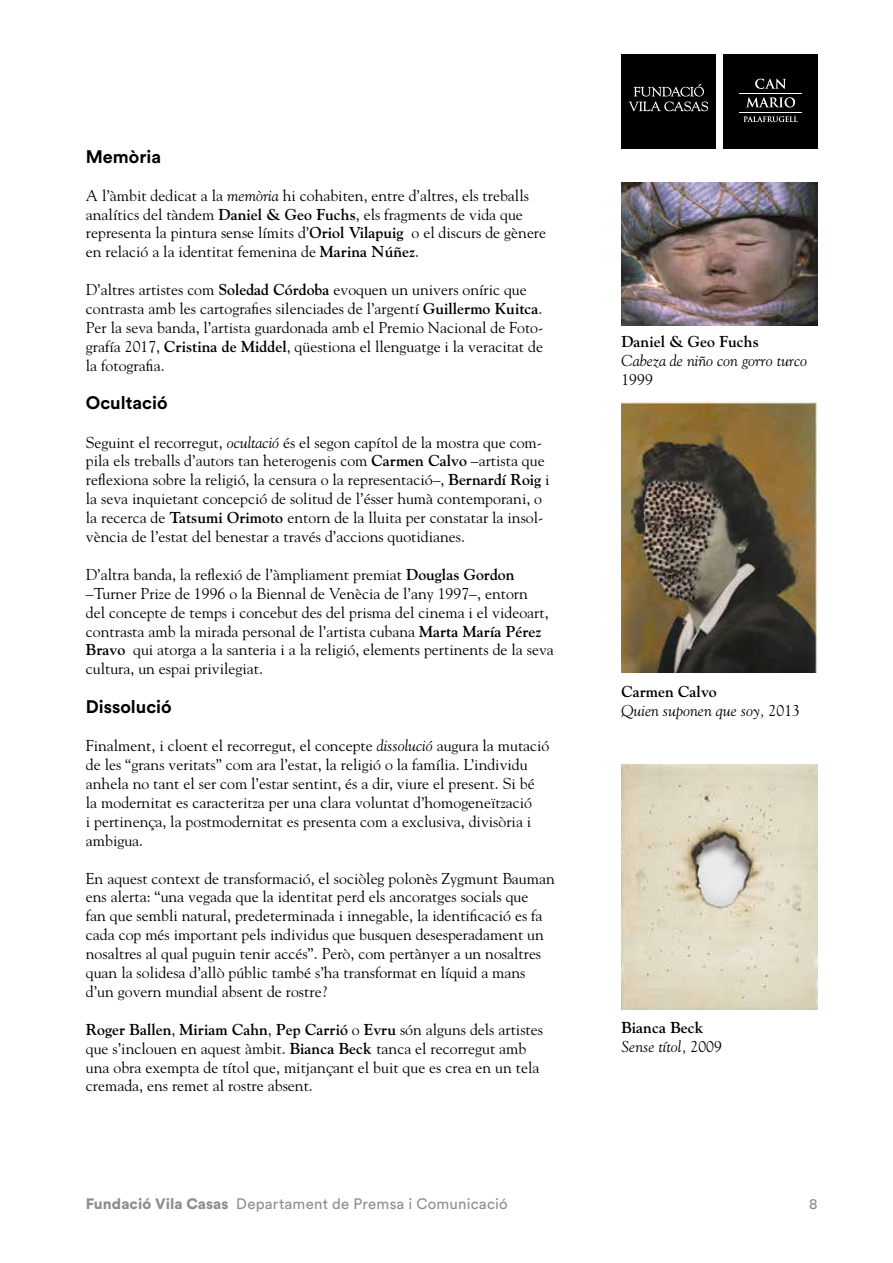
<style>
.page{position:relative;width:893px;height:1263px;background:#fff}
.page>*{position:absolute;margin:0;border:0;box-sizing:border-box;transform-origin:0 0}
.t1{font:700 18px "Circular Std";color:#000}
.t2{font:15.75px/18.9px "Goudy Std";color:#000}
.t3{font:italic 15.75px/18.9px "Goudy Std";color:#000}
.t4{font:700 15.75px "Goudy Std";color:#000}
.t5{font:15px "Circular Std";letter-spacing:.015em;color:#8e8e8e}
.s1{font-style:italic}
.s2{font-weight:700}
.s3{font-weight:700;font-style:normal}
.s4{font-style:normal}
.s5{font-weight:900}
</style>
<div class="page">
<div style="left:621px;top:54px;width:95px;height:94px;background:#000"></div>
<svg style="left:629px;top:84px;width:79px;height:27px"></svg>
<div style="left:723px;top:54px;width:95px;height:94px;background:#000"></div>
<hr style="left:739px;top:93px;width:63px;height:1px;background:#fff">
<hr style="left:739px;top:112px;width:63px;height:1px;background:#fff">
<svg style="left:755px;top:79px;width:31px;height:10px"></svg>
<svg style="left:746px;top:97px;width:49px;height:10px"></svg>
<svg style="left:743px;top:116px;width:55px;height:6px"></svg>
<img style="left:621px;top:182px;width:197px;height:143px">
<img style="left:621px;top:765px;width:197px;height:245px">
<img style="left:621px;top:401px;width:197px;height:272px">
<p class="t1" style="left:86px;top:145px;width:77px">Memòria</p>
<p class="t2" style="left:86px;top:185px;width:462px">A l’àmbit dedicat a la <span class="s1">memòria</span> hi cohabiten, entre d’altres, els treballs analítics del tàndem <span class="s2">Daniel &amp; Geo Fuchs</span>, els fragments de vida que representa la pintura sense límits d’<span class="s2">Oriol Vilapuig</span> o el discurs de gènere en relació a la identitat femenina de <span class="s2">Marina Núñez</span>.</p>
<p class="t2" style="left:86px;top:280px;width:459px">D’altres artistes com <span class="s2">Soledad Córdoba</span> evoquen un univers oníric que contrasta amb les cartografies silenciades de l’argentí <span class="s2">Guillermo Kuitca</span>.<br>Per la seva banda, l’artista guardonada amb el Premio Nacional de Foto&shy;grafía 2017, <span class="s2">Cristina de Middel</span>, qüestiona el llenguatge i la veracitat de la fotografia.</p>
<p class="t1" style="left:86px;top:391px;width:83px">Ocultació</p>
<p class="t2" style="left:86px;top:432px;width:465px">Seguint el recorregut, <span class="s1">ocultació</span> és el segon capítol de la mostra que com&shy;pila els treballs d’autors tan heterogenis com <span class="s2">Carmen Calvo</span> –artista que reflexiona sobre la religió, la censura o la representació–, <span class="s2">Bernardí Roig</span> i la seva inquietant concepció de solitud de l’ésser humà contemporani, o la recerca de <span class="s2">Tatsumi Orimoto</span> entorn de la lluita per constatar la insol&shy;vència de l’estat del benestar a través d’accions quotidianes.</p>
<p class="t2" style="left:86px;top:565px;width:469px">D’altra banda, la reflexió de l’àmpliament premiat <span class="s2">Douglas Gordon </span>–Turner Prize de 1996 o la Biennal de Venècia de l’any 1997–, entorn<br>del concepte de temps i concebut des del prisma del cinema i el videoart, contrasta amb la mirada personal de l’artista cubana <span class="s2">Marta María Pérez Bravo</span> qui atorga a la santeria i a la religió, elements pertinents de la seva cultura, un espai privilegiat.</p>
<p class="t1" style="left:86px;top:695px;width:87px">Dissolució</p>
<p class="t2" style="left:86px;top:736px;width:465px">Finalment, i cloent el recorregut, el concepte <span class="s1">dissolució</span> augura la mutació de les “grans veritats” com ara l’estat, la religió o la família. L’individu anhela no tant el ser com l’estar sentint, és a dir, viure el present. Si bé la modernitat es caracteritza per una clara voluntat d’homogeneïtzació<br>i pertinença, la postmodernitat es presenta com a exclusiva, divisòria i ambigua.</p>
<p class="t2" style="left:86px;top:868px;width:470px">En aquest context de transformació, el sociòleg polonès Zygmunt Bauman ens alerta: “una vegada que la identitat perd els ancoratges socials que<br>fan que sembli natural, predeterminada i innegable, la identificació es fa cada cop més important pels individus que busquen desesperadament un nosaltres al qual puguin tenir accés”. Però, com pertànyer a un nosaltres quan la solidesa d’allò públic també s’ha transformat en líquid a mans d’un govern mundial absent de rostre?</p>
<p class="t2" style="left:86px;top:1019px;width:459px"><span class="s2">Roger Ballen</span>, <span class="s2">Miriam Cahn</span>, <span class="s2">Pep Carrió</span> o <span class="s2">Evru</span> són alguns dels artistes que s’inclouen en aquest àmbit. <span class="s2">Bianca Beck</span> tanca el recorregut amb una obra exempta de títol que, mitjançant el buit que es crea en un tela cremada, ens remet al rostre absent.</p>
<p class="t4" style="left:621px;top:332px;width:139px">Daniel &amp; Geo Fuchs</p>
<p class="t3" style="left:621px;top:351px;width:187px">Cabeza de niño con gorro turco</p>
<p class="t2" style="left:621px;top:370px;width:33px">1999</p>
<p class="t3" style="left:621px;top:682px;width:180px"><span class="s3">Carmen Calvo<br></span>Quien suponen que soy, <span class="s4">2013</span></p>
<p class="t3" style="left:621px;top:1018px;width:102px"><span class="s3">Bianca Beck<br></span>Sense títol, <span class="s4">2009</span></p>
<p class="t5" style="left:86px;top:1194px;width:423px"><span class="s5">Fundació Vila Casas</span> Departament de Premsa i Comunicació</p>
<p class="t5" style="left:809px;top:1194px;width:10px">8</p>
</div>
